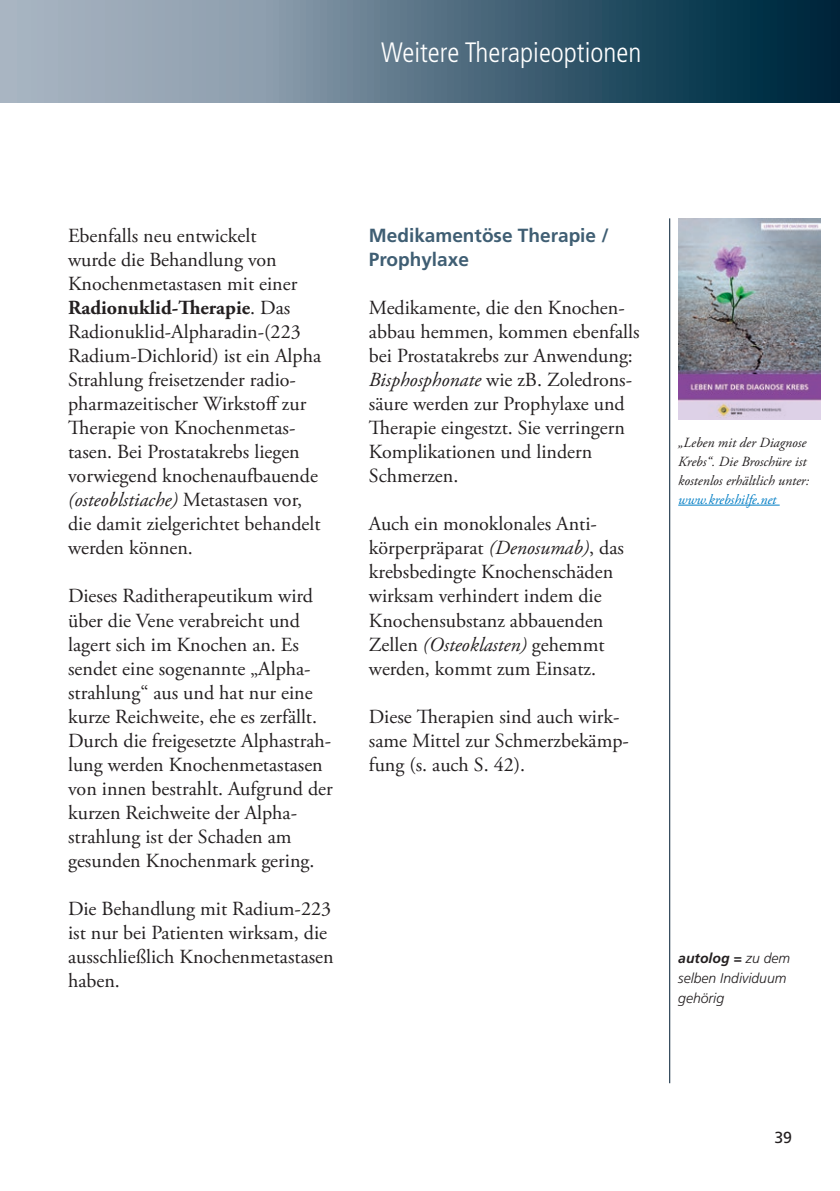
<style>
.page{position:relative;width:840px;height:1191px;background:#fff}
.page>*{position:absolute;margin:0;border:0;box-sizing:border-box;transform-origin:0 0}
.t1{font:300 condensed 28px "Frutiger LT Std";color:#fff}
.t2{font:20px/24px "Adobe Garamond Pro";color:#231f20}
.t3{font:700 19px/24px "Frutiger LT Std";color:#3f5e73}
.t4{font:16px "Frutiger LT Std";color:#231f20}
.t5{font:italic 14px/19px "Adobe Garamond Pro";color:#231f20}
.t6{font:italic 300 14px/20px "Frutiger LT Std";color:#231f20}
.t7{font:italic 14px "Adobe Garamond Pro";color:#007ec5}
.s1{font-weight:700}
.s2{font-style:italic}
</style>
<div class="page">
<svg style="left:0;top:0;width:839px;height:102px;background:#587386"></svg>
<hr style="left:668px;top:218px;width:1px;height:865px;background:#001c33">
<hr style="left:677px;top:505px;width:102px;height:1px;background:#007ec5">
<img style="left:678px;top:218px;width:141px;height:201px">
<h1 class="t1" style="left:381px;top:36px;width:261px">Weitere Therapieoptionen</h1>
<p class="t2" style="left:68px;top:225px;width:254px">Ebenfalls neu entwickelt<br>wurde die Behandlung von<br>Knochenmetastasen mit einer<br><span class="s1">Radionuklid-Therapie</span>. Das<br>Radionuklid-Alpharadin-(223<br>Radium-Dichlorid) ist ein Alpha<br>Strahlung freisetzender radio&shy;pharmazeitischer Wirkstoff zur<br>Therapie von Knochenmetas&shy;tasen. Bei Prostatakrebs liegen vorwiegend knochenaufbauende <span class="s2">(osteoblstiache)</span> Metastasen vor, die damit zielgerichtet behandelt werden können.</p>
<p class="t2" style="left:68px;top:585px;width:266px">Dieses Raditherapeutikum wird über die Vene verabreicht und lagert sich im Knochen an. Es sendet eine sogenannte „Alpha&shy;strahlung“ aus und hat nur eine kurze Reichweite, ehe es zerfällt.<br>Durch die freigesetzte Alphastrah&shy;lung werden Knochenmetastasen von innen bestrahlt. Aufgrund der kurzen Reichweite der Alpha&shy;strahlung ist der Schaden am gesunden Knochenmark gering.</p>
<p class="t2" style="left:68px;top:897px;width:267px">Die Behandlung mit Radium-223 ist nur bei Patienten wirksam, die ausschließlich Knochenmetastasen haben.</p>
<p class="t3" style="left:369px;top:224px;width:241px">Medikamentöse Therapie /<br>Prophylaxe</p>
<p class="t2" style="left:369px;top:297px;width:272px">Medikamente, die den Knochen&shy;abbau hemmen, kommen ebenfalls bei Prostatakrebs zur Anwendung:<br><span class="s2">Bisphosphonate</span> wie zB. Zoledrons&shy;säure werden zur Prophylaxe und<br>Therapie eingestzt. Sie verringern<br>Komplikationen und lindern<br>Schmerzen.</p>
<p class="t2" style="left:369px;top:513px;width:256px">Auch ein monoklonales Anti&shy;körperpräparat <span class="s2">(Denosumab)</span>, das krebsbedingte Knochenschäden wirksam verhindert indem die<br>Knochensubstanz abbauenden<br>Zellen <span class="s2">(Osteoklasten)</span> gehemmt werden, kommt zum Einsatz.</p>
<p class="t2" style="left:369px;top:705px;width:261px">Diese Therapien sind auch wirk&shy;same Mittel zur Schmerzbekämp&shy;fung (s. auch S. 42).</p>
<p class="t5" style="left:677px;top:433px;width:132px">„Leben mit der Diagnose<br>Krebs“. Die Broschüre ist kostenlos erhältlich unter:</p>
<p class="t7" style="left:677px;top:491px;width:99px">www.krebshilfe.net</p>
<p class="t6" style="left:677px;top:948px;width:113px"><span class="s1">autolog =</span> zu dem selben Individuum gehörig</p>
<p class="t4" style="left:773px;top:1128px;width:19px">39</p>
</div>
